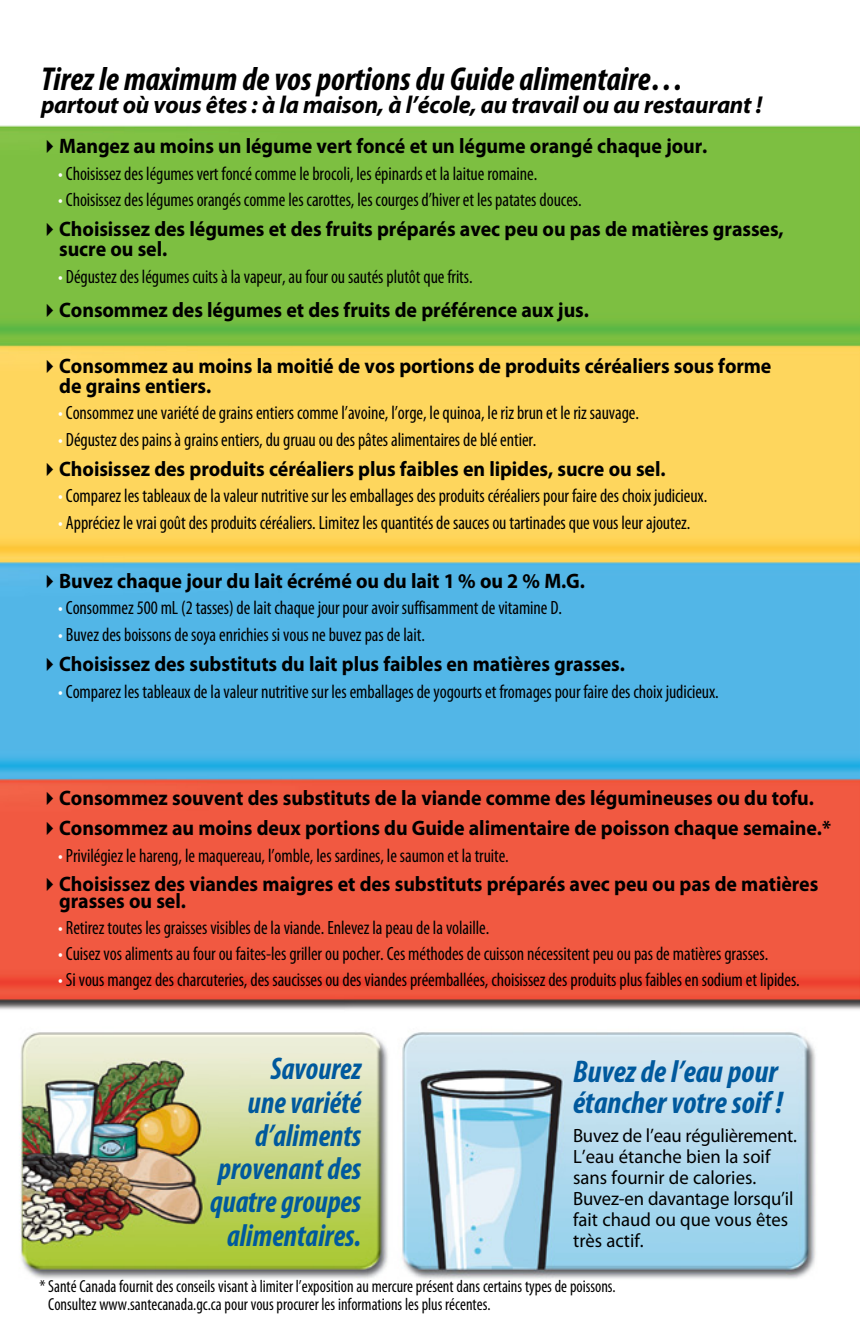
<style>
.page{position:relative;width:860px;height:1323px;background:#fff}
.page>*{position:absolute;margin:0;border:0;box-sizing:border-box;transform-origin:0 0}
.t1{font:italic 700 condensed 33.25px "Myriad Pro";color:#000}
.t2{font:italic 700 condensed 31.5px/33.2px "Myriad Pro";color:#00599d;text-align:right;scale:.95 1}
.t3{font:italic 700 condensed 31.5px/31.5px "Myriad Pro";color:#00599d}
.t4{font:italic 700 24.5px "Myriad Pro";letter-spacing:-.015em;color:#000}
.t5{font:700 21px/20.1px "Myriad Pro";letter-spacing:-.005em;color:#000;scale:.95 1}
.t6{font:condensed 19.25px "Myriad Pro";letter-spacing:-.005em;color:#000;scale:.95 1}
.t7{font:19.25px/21px "Myriad Pro";color:#000}
.t8{font:condensed 17.5px/17.5px "Myriad Pro";color:#000;scale:.93 1}
.s1{color:#fff}
</style>
<div class="page">
<img style="left:0;top:125px;width:860px;height:1154px">
<h1 class="t1" style="left:41px;top:59px;width:644px">Tirez le maximum de vos portions du Guide alimentaire…</h1>
<p class="t4" style="left:41px;top:91px;width:723px">partout où vous êtes : à la maison, à l’école, au travail ou au restaurant !</p>
<p class="t5" style="left:39px;top:136px;width:705px">✔Mangez au moins un légume vert foncé et un légume orangé chaque jour.</p>
<p class="t6" style="left:58px;top:162px;width:506px"><span class="s1">•</span> Choisissez des légumes vert foncé comme le brocoli, les épinards et la laitue romaine.</p>
<p class="t6" style="left:58px;top:188px;width:552px"><span class="s1">•</span> Choisissez des légumes orangés comme les carottes, les courges d’hiver et les patates douces.</p>
<p class="t5" style="left:59px;top:219px;width:764px;text-indent:-20px">✔Choisissez des légumes et des fruits préparés avec peu ou pas de matières grasses, sucre ou sel.</p>
<p class="t6" style="left:58px;top:265px;width:438px"><span class="s1">•</span> Dégustez des légumes cuits à la vapeur, au four ou sautés plutôt que frits.</p>
<p class="t5" style="left:39px;top:300px;width:580px">✔Consommez des légumes et des fruits de préférence aux jus.</p>
<p class="t5" style="left:59px;top:356px;width:751px;text-indent:-20px">✔Consommez au moins la moitié de vos portions de produits céréaliers sous forme de grains entiers.</p>
<p class="t6" style="left:58px;top:401px;width:613px"><span class="s1">•</span> Consommez une variété de grains entiers comme l’avoine, l’orge, le quinoa, le riz brun et le riz sauvage.</p>
<p class="t6" style="left:58px;top:428px;width:505px"><span class="s1">•</span> Dégustez des pains à grains entiers, du gruau ou des pâtes alimentaires de blé entier.</p>
<p class="t5" style="left:39px;top:459px;width:661px">✔Choisissez des produits céréaliers plus faibles en lipides, sucre ou sel.</p>
<p class="t6" style="left:58px;top:484px;width:685px"><span class="s1">•</span> Comparez les tableaux de la valeur nutritive sur les emballages des produits céréaliers pour faire des choix judicieux.</p>
<p class="t6" style="left:58px;top:511px;width:667px"><span class="s1">•</span> Appréciez le vrai goût des produits céréaliers. Limitez les quantités de sauces ou tartinades que vous leur ajoutez.</p>
<p class="t5" style="left:39px;top:571px;width:576px">✔Buvez chaque jour du lait écrémé ou du lait 1 % ou 2 % M.G.</p>
<p class="t6" style="left:58px;top:596px;width:532px"><span class="s1">•</span> Consommez 500 mL (2 tasses) de lait chaque jour pour avoir suffisamment de vitamine D.</p>
<p class="t6" style="left:58px;top:623px;width:387px"><span class="s1">•</span> Buvez des boissons de soya enrichies si vous ne buvez pas de lait.</p>
<p class="t5" style="left:39px;top:654px;width:618px">✔Choisissez des substituts du lait plus faibles en matières grasses.</p>
<p class="t6" style="left:58px;top:680px;width:697px"><span class="s1">•</span> Comparez les tableaux de la valeur nutritive sur les emballages de yogourts et fromages pour faire des choix judicieux.</p>
<p class="t5" style="left:39px;top:788px;width:817px">✔Consommez souvent des substituts de la viande comme des légumineuses ou du tofu.</p>
<p class="t5" style="left:39px;top:818px;width:835px">✔Consommez au moins deux portions du Guide alimentaire de poisson chaque semaine.*</p>
<p class="t6" style="left:58px;top:844px;width:476px"><span class="s1">•</span> Privilégiez le hareng, le maquereau, l’omble, les sardines, le saumon et la truite.</p>
<p class="t5" style="left:59px;top:875px;width:801px;line-height:17.5px;text-indent:-20px">✔Choisissez des viandes maigres et des substituts préparés avec peu ou pas de matières grasses ou sel.</p>
<p class="t6" style="left:58px;top:916px;width:455px"><span class="s1">•</span> Retirez toutes les graisses visibles de la viande. Enlevez la peau de la volaille.</p>
<p class="t6" style="left:58px;top:942px;width:749px"><span class="s1">•</span> Cuisez vos aliments au four ou faites-les griller ou pocher. Ces méthodes de cuisson nécessitent peu ou pas de matières grasses.</p>
<p class="t6" style="left:58px;top:968px;width:782px"><span class="s1">•</span> Si vous mangez des charcuteries, des saucisses ou des viandes préemballées, choisissez des produits plus faibles en sodium et lipides.</p>
<h2 class="t2" style="left:210px;top:1052px;width:161px">Savourez<br>une variété d’aliments provenant des quatre groupes alimentaires.</h2>
<p class="t8" style="left:48px;top:1278px;width:612px;text-indent:-9px">* Santé Canada fournit des conseils visant à limiter l’exposition au mercure présent dans certains types de poissons.<br>Consultez www.santecanada.gc.ca pour vous procurer les informations les plus récentes.</p>
<h2 class="t3" style="left:573px;top:1055px;width:211px">Buvez de l’eau pour étancher votre soif !</h2>
<p class="t7" style="left:573px;top:1125px;width:225px">Buvez de l’eau régulièrement.<br>L’eau étanche bien la soif sans fournir de calories.<br>Buvez-en davantage lorsqu’il fait chaud ou que vous êtes très actif.</p>
</div>
